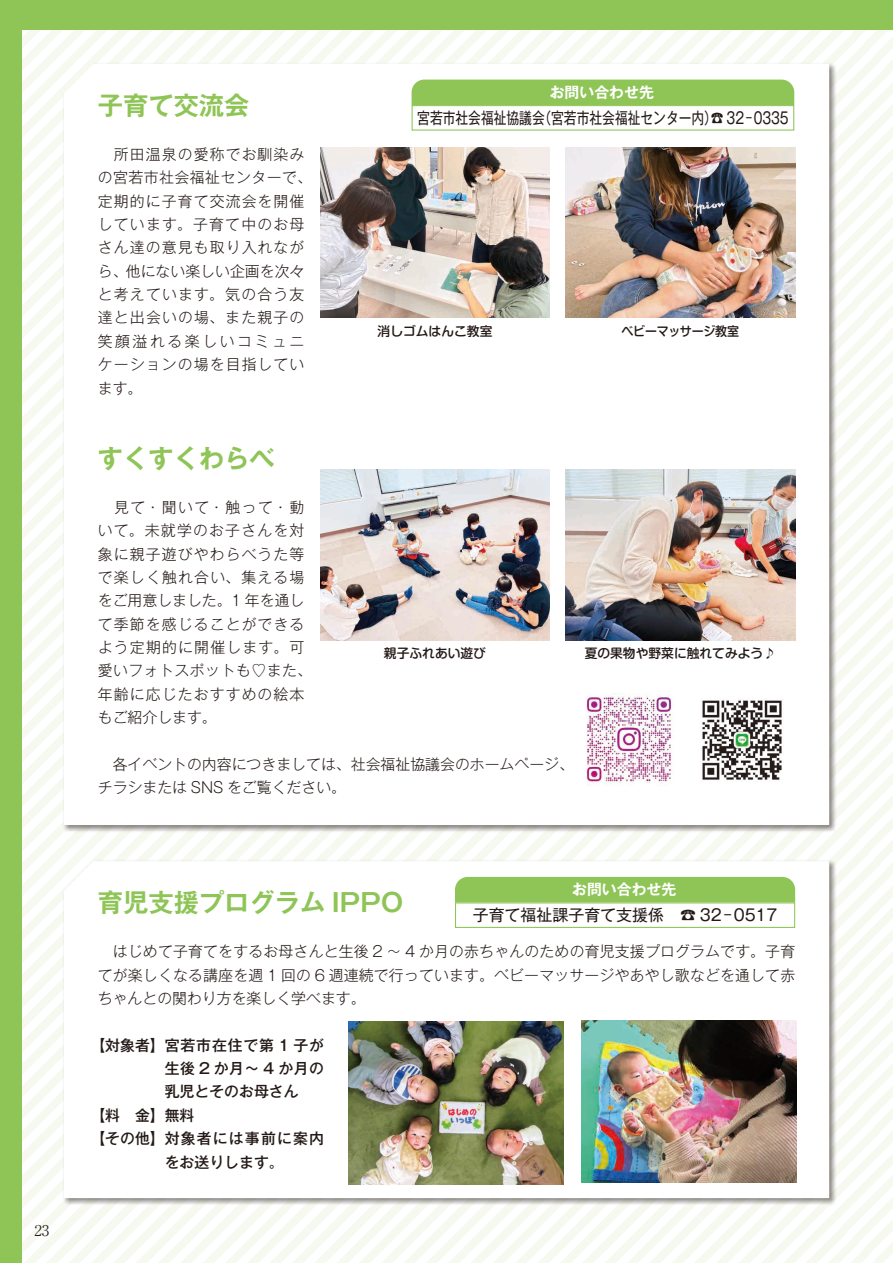
<style>
.page{position:relative;width:893px;height:1263px;background:#f9fcf6}
.page>*{position:absolute;margin:0;border:0;box-sizing:border-box;transform-origin:0 0}
.t1{font:700 25.35px "Gothic MB101 Pr 5 De";color:#8ec556}
.t2{font:15.9px "Gothic MB101 Pr 5";color:#231916;scale:.8 1}
.t3{font:15.9px "Gothic MB101 Pr 5";color:#231916}
.t4{font:300 14.85px/23.4px "Gothic MB101 Pr 5";letter-spacing:.075em;color:#231916}
.t5{font:300 14.85px/23.4px "Gothic MB101 Pr 5";color:#231916}
.t6{font:500 14.85px "Gothic MB101 Pr 5";letter-spacing:.03em;color:#231916}
.t7{font:500 14.85px "Gothic MB101 Pr 5";color:#231916}
.t8{font:500 14.85px "Gothic MB101 Pr 5";letter-spacing:.06em;color:#231916}
.t9{font:500 14.85px "Gothic MB101 Pr 5";letter-spacing:.075em;color:#231916}
.t10{font:700 14.85px "Gothic MB101 Pr 5 De";color:#fff}
.t11{font:300 14.85px "Ryumin Pr 5";color:#231916}
.t12{font:500 12.75px "Shin M Go Pro";color:#231916}
.t13{font:500 12.75px "Shin M Go Pro";letter-spacing:-.02em;color:#231916;scale:.94 1}
</style>
<div class="page">
<div style="left:0;top:0;width:21px;height:1263px;background:#8ec556"></div>
<div style="left:0;top:0;width:893px;height:30px;background:#8ec556"></div>
<div style="left:62px;top:859px;width:775px;height:346px;background:#231916;opacity:.5"></div>
<div style="left:64px;top:861px;width:765px;height:337px;background:#fff"></div>
<div style="left:455px;top:877px;width:340px;height:25px;background:#8ec556"></div>
<div style="left:455px;top:903px;width:340px;height:24px;background:#fff"></div>
<div style="left:455px;top:902px;width:340px;height:26px;border:1px solid #8ec556"></div>
<div style="left:62px;top:62px;width:775px;height:771px;background:#231916;opacity:.5"></div>
<div style="left:64px;top:64px;width:765px;height:761px;background:#fff"></div>
<div style="left:412px;top:80px;width:382px;height:25px;background:#8ec556"></div>
<div style="left:412px;top:106px;width:382px;height:24px;background:#fff"></div>
<div style="left:412px;top:105px;width:382px;height:26px;border:1px solid #8ec556"></div>
<img style="left:581px;top:1020px;width:215px;height:163px">
<img style="left:320px;top:148px;width:230px;height:170px">
<img style="left:566px;top:148px;width:229px;height:170px">
<div style="left:695px;top:693px;width:94px;height:94px;background:#fff"></div>
<img style="left:702px;top:700px;width:80px;height:80px">
<img style="left:349px;top:1022px;width:214px;height:162px">
<img style="left:320px;top:470px;width:230px;height:170px">
<img style="left:566px;top:470px;width:229px;height:170px">
<div style="left:581px;top:693px;width:94px;height:94px;background:#fff"></div>
<img style="left:586px;top:694px;width:88px;height:91px">
<p class="t11" style="left:35px;top:1219px;width:16px">23</p>
<h1 class="t1" style="left:98px;top:84px;width:153px">子育て交流会</h1>
<p class="t4" style="left:98px;top:141px;width:216px">　所田温泉の愛称でお馴染みの宮若市社会福祉センターで、定期的に子育て交流会を開催しています。子育て中のお母さん達の意見も取り入れながら、他にない楽しい企画を次々と考えています。気の合う友達と出会いの場、また親子の笑顔溢れる楽しいコミュニケーションの場を目指しています。</p>
<p class="t10" style="left:550px;top:80px;width:106px">お問い合わせ先</p>
<p class="t2" style="left:417px;top:105px;width:466px">宮若市社会福祉協議会（宮若市社会福祉センター内）☎ 32-0335</p>
<p class="t12" style="left:378px;top:321px;width:116px">消しゴムはんこ教室</p>
<p class="t13" style="left:621px;top:321px;width:127px">ベビーマッサージ教室</p>
<h1 class="t1" style="left:98px;top:437px;width:179px">すくすくわらべ</h1>
<p class="t4" style="left:98px;top:494px;width:216px">　見て・聞いて・触って・動いて。未就学のお子さんを対象に親子遊びやわらべうた等で楽しく触れ合い、集える場をご用意しました。1 年を通して季節を感じることができるよう定期的に開催します。可愛いフォトスポットも♡また、年齢に応じたおすすめの絵本もご紹介します。</p>
<p class="t5" style="left:98px;top:751px;width:478px">　各イベントの内容につきましては、社会福祉協議会のホームページ、チラシまたは SNS をご覧ください。</p>
<p class="t12" style="left:384px;top:642px;width:104px">親子ふれあい遊び</p>
<p class="t12" style="left:585px;top:642px;width:193px">夏の果物や野菜に触れてみよう♪</p>
<p class="t10" style="left:572px;top:877px;width:106px">お問い合わせ先</p>
<p class="t3" style="left:473px;top:902px;width:306px">子育て福祉課子育て支援係　☎ 32-0517</p>
<h1 class="t1" style="left:98px;top:881px;width:307px">育児支援プログラム IPPO</h1>
<p class="t4" style="left:98px;top:938px;width:699px;text-align:justify">　はじめて子育てをするお母さんと生後 2 ～ 4 か月の赤ちゃんのための育児支援プログラムです。子育てが楽しくなる講座を週 1 回の 6 週連続で行っています。ベビーマッサージやあやし歌などを通して赤ちゃんとの関わり方を楽しく学べます。</p>
<p class="t8" style="left:90px;top:1033px;width:235px">【対象者】宮若市在住で第 1 子が</p>
<p class="t6" style="left:165px;top:1056px;width:161px">生後 2 か月～ 4 か月の</p>
<p class="t7" style="left:165px;top:1079px;width:135px">乳児とそのお母さん</p>
<p class="t6" style="left:90px;top:1103px;width:106px">【料　金】無料</p>
<p class="t9" style="left:90px;top:1126px;width:235px">【その他】対象者には事前に案内</p>
<p class="t7" style="left:165px;top:1149px;width:121px">をお送りします。</p>
</div>
